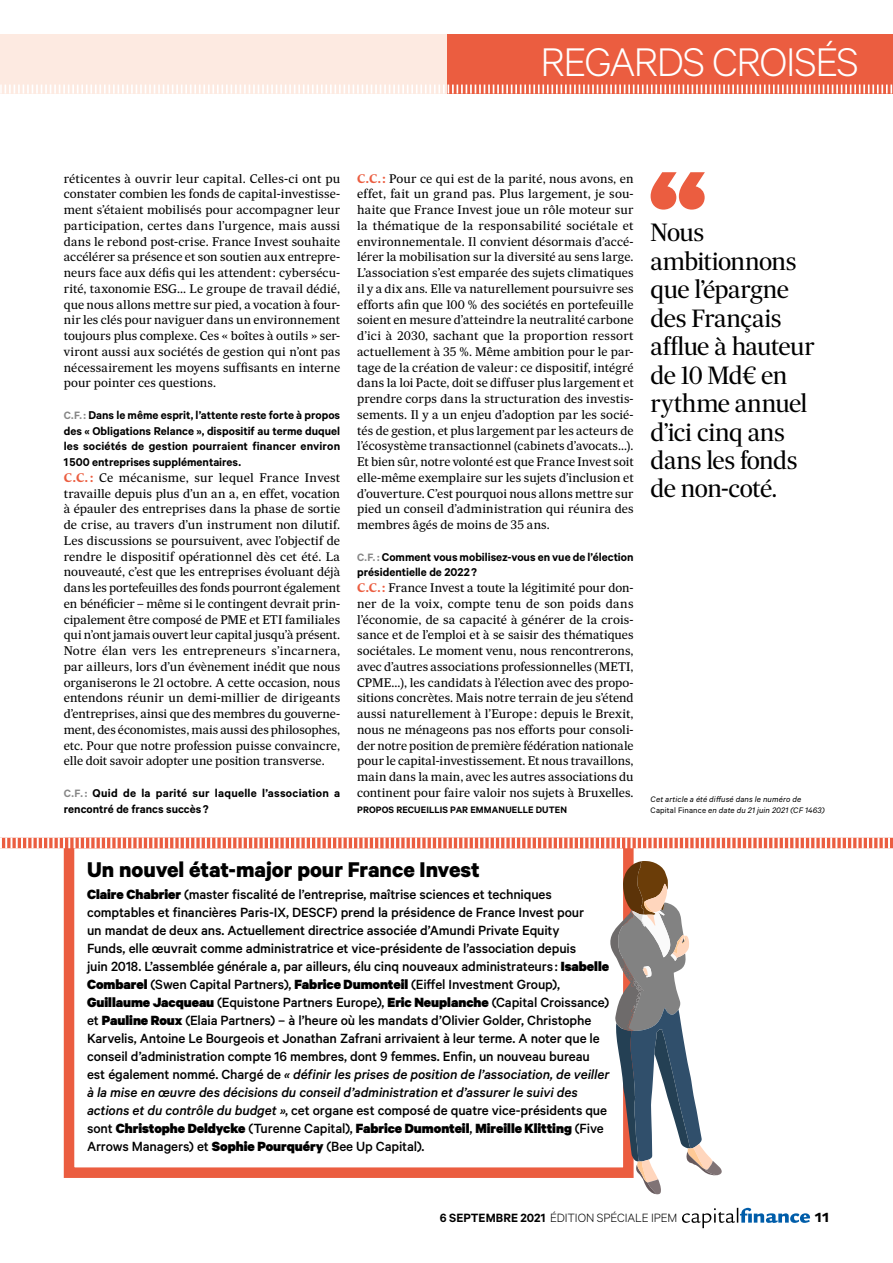
<style>
.page{position:relative;width:893px;height:1263px;background:#fff}
.page>*{position:absolute;margin:0;border:0;box-sizing:border-box;transform-origin:0 0}
.t1{font:300 45px "Calibre";letter-spacing:-.035em;color:#fff}
.t2{font:24px/28.5px "Sueca Headline";letter-spacing:-.025em;color:#000}
.t3{font:700 24px "Calibre";color:#000}
.t4{font:500 15px/18px "Calibre";letter-spacing:-.01em;color:#000}
.t5{font:300 13.5px "Calibre";letter-spacing:-.01em;color:#000}
.t6{font:700 13.5px "Pluto";color:#000}
.t7{font:600 12.75px/15.8px "Calibre";color:#000}
.t8{font:12px/15.8px "Sueca";letter-spacing:.005em;color:#000;text-align:justify}
.t9{font:600 10.5px "Calibre";letter-spacing:.015em;color:#000}
.t10{font:italic 9px/10.8px "Calibre";letter-spacing:.015em;color:#000}
.s1{font-size:12px;color:#878787}
.s2{font-weight:700;color:#eb5d40}
.s3{font-style:normal}
.s4{font-weight:900}
.s5{font-style:italic}
.s6{font-weight:600}
</style>
<div class="page">
<svg style="left:682px;top:1208px;width:128px;height:20px"></svg>
<div style="left:446px;top:34px;width:447px;height:60px;background:#eb5d40"></div>
<div style="left:0;top:34px;width:446px;height:60px;background:#fdeae1"></div>
<svg style="left:0;top:83px;width:893px;height:11px"></svg>
<svg style="left:651px;top:172px;width:54px;height:38px"></svg>
<div style="left:64px;top:838px;width:570px;height:340px;border:10px solid #eb5d40"></div>
<svg style="left:2px;top:838px;width:891px;height:10px"></svg>
<svg style="left:610px;top:861px;width:112px;height:334px"></svg>
<h1 class="t1" style="left:540px;top:36px;width:320px">REGARDS CROISÉS</h1>
<p class="t8" style="left:64px;top:170px;width:278px">réticentes à ouvrir leur capital. Celles-ci ont pu constater combien les fonds de capital-investisse&shy;ment s’étaient mobilisés pour accompagner leur participation, certes dans l’urgence, mais aussi dans le rebond post-crise. France Invest souhaite accélérer sa présence et son soutien aux entrepre&shy;neurs face aux défis qui les attendent: cybersécu&shy;rité, taxonomie ESG… Le groupe de travail dédié, que nous allons mettre sur pied, a vocation à four&shy;nir les clés pour naviguer dans un environnement toujours plus complexe. Ces « boîtes à outils » ser&shy;viront aussi aux sociétés de gestion qui n’ont pas nécessairement les moyens suffisants en interne pour pointer ces questions.</p>
<p class="t7" style="left:64px;top:407px;width:278px;text-align:justify"><span class="s1">C.F. :</span> Dans le même esprit, l’attente reste forte à propos des « Obligations Relance », dispositif au terme duquel les sociétés de gestion pourraient financer environ 1500 entreprises supplémentaires.</p>
<p class="t8" style="left:64px;top:469px;width:278px"><span class="s2">C.C. :</span> Ce mécanisme, sur lequel France Invest travaille depuis plus d’un an a, en effet, vocation à épauler des entreprises dans la phase de sortie de crise, au travers d’un instrument non dilutif.<br>Les discussions se poursuivent, avec l’objectif de rendre le dispositif opérationnel dès cet été. La nouveauté, c’est que les entreprises évoluant déjà dans les portefeuilles des fonds pourront également en bénéficier – même si le contingent devrait prin&shy;cipalement être composé de PME et ETI familiales qui n’ont jamais ouvert leur capital jusqu’à présent.<br>Notre élan vers les entrepreneurs s’incarnera, par ailleurs, lors d’un évènement inédit que nous organiserons le 21 octobre. A cette occasion, nous entendons réunir un demi-millier de dirigeants d’entreprises, ainsi que des membres du gouverne&shy;ment, des économistes, mais aussi des philosophes, etc. Pour que notre profession puisse convaincre, elle doit savoir adopter une position transverse.</p>
<p class="t7" style="left:64px;top:785px;width:278px"><span class="s1">C.F. :</span> Quid de la parité sur laquelle l’association a rencontré de francs succès?</p>
<p class="t8" style="left:357px;top:170px;width:278px"><span class="s2">C.C.:</span> Pour ce qui est de la parité, nous avons, en effet, fait un grand pas. Plus largement, je sou&shy;haite que France Invest joue un rôle moteur sur la thématique de la responsabilité sociétale et environnementale. Il convient désormais d’accé&shy;lérer la mobilisation sur la diversité au sens large.<br>L’association s’est emparée des sujets climatiques il y a dix ans. Elle va naturellement poursuivre ses efforts afin que 100 % des sociétés en portefeuille soient en mesure d’atteindre la neutralité carbone d’ici à 2030, sachant que la proportion ressort actuellement à 35 %. Même ambition pour le par&shy;tage de la création de valeur : ce dispositif, intégré dans la loi Pacte, doit se diffuser plus largement et prendre corps dans la structuration des investis&shy;sements. Il y a un enjeu d’adoption par les socié&shy;tés de gestion, et plus largement par les acteurs de l’écosystème transactionnel (cabinets d’avocats…).<br>Et bien sûr, notre volonté est que France Invest soit elle-même exemplaire sur les sujets d’inclusion et d’ouverture. C’est pourquoi nous allons mettre sur pied un conseil d’administration qui réunira des membres âgés de moins de 35 ans.</p>
<p class="t7" style="left:357px;top:548px;width:278px"><span class="s1">C.F. :</span> Comment vous mobilisez-vous en vue de l’élection présidentielle de 2022?</p>
<p class="t8" style="left:357px;top:579px;width:278px"><span class="s2">C.C.:</span> France Invest a toute la légitimité pour don&shy;ner de la voix, compte tenu de son poids dans l’économie, de sa capacité à générer de la crois&shy;sance et de l’emploi et à se saisir des thématiques sociétales. Le moment venu, nous rencontrerons, avec d’autres associations professionnelles (METI, CPME…), les candidats à l’élection avec des propo&shy;sitions concrètes. Mais notre terrain de jeu s’étend aussi naturellement à l’Europe: depuis le Brexit, nous ne ménageons pas nos efforts pour consoli&shy;der notre position de première fédération nationale pour le capital-investissement. Et nous travaillons, main dans la main, avec les autres associations du continent pour faire valoir nos sujets à Bruxelles.</p>
<p class="t9" style="left:357px;top:803px;width:211px">PROPOS RECUEILLIS PAR EMMANUELLE DUTEN</p>
<h2 class="t2" style="left:651px;top:218px;width:165px">Nous ambitionnons que l’épargne des Français afflue à hauteur de 10 Md€ en rythme annuel d’ici cinq ans dans les fonds de non-coté.</h2>
<p class="t10" style="left:651px;top:793px;width:176px">Cet article a été diffusé dans le numéro de<br><span class="s3">Capital Finance</span> en date du 21 juin 2021 (CF 1463)</p>
<h2 class="t3" style="left:87px;top:854px;width:394px">Un nouvel état-major pour France Invest</h2>
<p class="t4" style="left:87px;top:885px;width:524px"><span class="s4">Claire Chabrier</span> (master fiscalité de l’entreprise, maîtrise sciences et techniques comptables et financières Paris-IX, DESCF) prend la présidence de France Invest pour<br>un mandat de deux ans. Actuellement directrice associée d’Amundi Private Equity<br>Funds, elle œuvrait comme administratrice et vice-présidente de l’association depuis<br>juin 2018. L’assemblée générale a, par ailleurs, élu cinq nouveaux administrateurs: <span class="s4">Isabelle Combarel</span> (Swen Capital Partners), <span class="s4">Fabrice Dumonteil</span> (Eiffel Investment Group), <span class="s4">Guillaume Jacqueau</span> (Equistone Partners Europe), <span class="s4">Eric Neuplanche</span> (Capital Croissance) et <span class="s4">Pauline Roux</span> (Elaia Partners) – à l’heure où les mandats d’Olivier Golder, Christophe Karvelis, Antoine Le Bourgeois et Jonathan Zafrani arrivaient à leur terme. A noter que le conseil d’administration compte 16 membres, dont 9 femmes. Enfin, un nouveau bureau est également nommé. Chargé de <span class="s5">« définir les prises de position de l’association, de veiller à la mise en œuvre des décisions du conseil d’administration et d’assurer le suivi des actions et du contrôle du budget »</span>, cet organe est composé de quatre vice-présidents que sont <span class="s4">Christophe Deldycke</span> (Turenne Capital), <span class="s4">Fabrice Dumonteil</span>, <span class="s4">Mireille Klitting</span> (Five Arrows Managers) et <span class="s4">Sophie Pourquéry</span> (Bee Up Capital).</p>
<p class="t5" style="left:440px;top:1210px;width:239px"><span class="s6">6 SEPTEMBRE 2021</span> ÉDITION SPÉCIALE IPEM</p>
<p class="t6" style="left:815px;top:1210px;width:16px">11</p>
</div>
